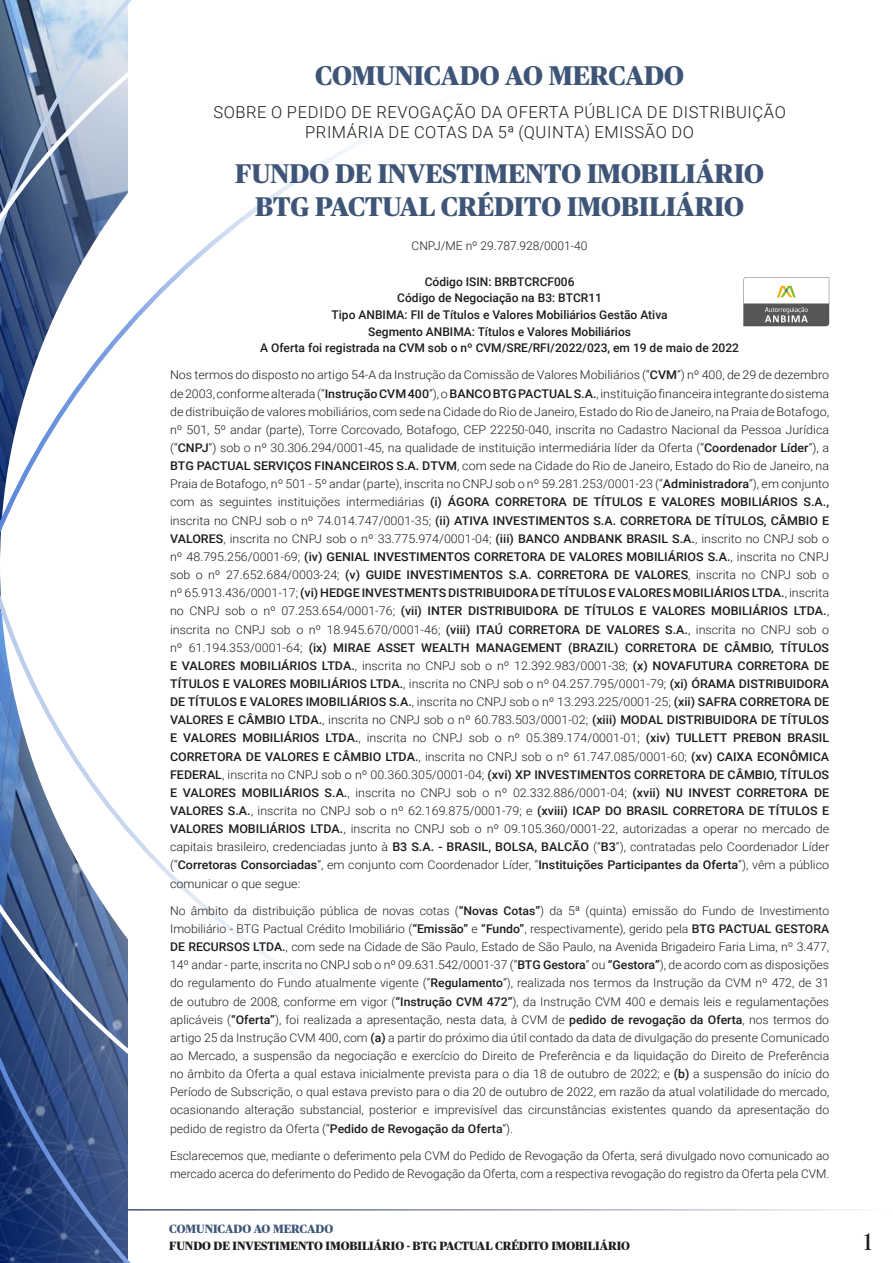
<style>
.page{position:relative;width:893px;height:1263px;background:#fff}
.page>*{position:absolute;margin:0;border:0;box-sizing:border-box;transform-origin:0 0}
.t1{font:800 27px/32.5px "Publico";color:#3e5578;text-align:center}
.t2{font:24px "Publico";color:#1d1d1b}
.t3{font:300 16.5px/20px "Roboto";letter-spacing:.035em;color:#1d1d1b;text-align:center}
.t4{font:300 12px/18.1px "Roboto";color:#1d1d1b;text-align:justify;scale:1.04 1}
.t5{font:300 12px/18.1px "Roboto";color:#1d1d1b;text-align:justify}
.t6{font:500 12px/16.6px "Roboto";color:#1d1d1b;text-align:center}
.t7{font:800 12px "Publico";color:#1d1d1b}
.t8{font:800 12px "Publico";color:#3e5578}
.s1{font-weight:500}
</style>
<div class="page">
<svg style="left:0;top:0;width:128px;height:1255px"></svg>
<svg style="left:743px;top:277px;width:86px;height:49px"></svg>
<h1 class="t1" style="left:315px;top:60px;width:370px">COMUNICADO AO MERCADO</h1>
<h3 class="t3" style="left:213px;top:102px;width:574px">SOBRE O PEDIDO DE REVOGAÇÃO DA OFERTA PÚBLICA DE DISTRIBUIÇÃO<br>PRIMÁRIA DE COTAS DA 5ª (QUINTA) EMISSÃO DO</h3>
<h1 class="t1" style="left:235px;top:158px;width:530px">FUNDO DE INVESTIMENTO IMOBILIÁRIO<br>BTG PACTUAL CRÉDITO IMOBILIÁRIO</h1>
<p class="t5" style="left:412px;top:236px;width:177px">CNPJ/ME nº 29.787.928/0001-40</p>
<p class="t6" style="left:260px;top:273px;width:480px">Código ISIN: BRBTCRCF006<br>Código de Negociação na B3: BTCR11<br>Tipo ANBIMA: FII de Títulos e Valores Mobiliários Gestão Ativa<br>Segmento ANBIMA: Títulos e Valores Mobiliários<br>A Oferta foi registrada na CVM sob o nº CVM/SRE/RFI/2022/023, em 19 de maio de 2022</p>
<p class="t4" style="left:170px;top:366px;width:635px">Nos termos do disposto no artigo 54-A da Instrução da Comissão de Valores Mobiliários (“<span class="s1">CVM</span>”) nº 400, de 29 de dezembro de 2003, conforme alterada (“<span class="s1">Instrução CVM 400</span>”), o <span class="s1">BANCO BTG PACTUAL S.A.</span>, instituição financeira integrante do sistema de distribuição de valores mobiliários, com sede na Cidade do Rio de Janeiro, Estado do Rio de Janeiro, na Praia de Botafogo, nº 501, 5º andar (parte), Torre Corcovado, Botafogo, CEP 22250-040, inscrita no Cadastro Nacional da Pessoa Jurídica (“<span class="s1">CNPJ</span>”) sob o nº 30.306.294/0001-45, na qualidade de instituição intermediária líder da Oferta (“<span class="s1">Coordenador Líder</span>”), a <span class="s1">BTG PACTUAL SERVIÇOS FINANCEIROS S.A. DTVM</span>, com sede na Cidade do Rio de Janeiro, Estado do Rio de Janeiro, na Praia de Botafogo, nº 501 - 5º andar (parte), inscrita no CNPJ sob o nº 59.281.253/0001-23 (“<span class="s1">Administradora</span>”), em conjunto com as seguintes instituições intermediárias <span class="s1">(i) ÁGORA CORRETORA DE TÍTULOS E VALORES MOBILIÁRIOS S.A., </span>inscrita no CNPJ sob o nº 74.014.747/0001-35; <span class="s1">(ii) ATIVA INVESTIMENTOS S.A. CORRETORA DE TÍTULOS, CÂMBIO E VALORES</span>, inscrita no CNPJ sob o nº 33.775.974/0001-04; <span class="s1">(iii) BANCO ANDBANK BRASIL S.A.</span>, inscrito no CNPJ sob o nº 48.795.256/0001-69; <span class="s1">(iv) GENIAL INVESTIMENTOS CORRETORA DE VALORES MOBILIÁRIOS S.A.</span>, inscrita no CNPJ sob o nº 27.652.684/0003-24; <span class="s1">(v) GUIDE INVESTIMENTOS S.A. CORRETORA DE VALORES</span>, inscrita no CNPJ sob o nº 65.913.436/0001-17; <span class="s1">(vi) HEDGE INVESTMENTS DISTRIBUIDORA DE TÍTULOS E VALORES MOBILIÁRIOS LTDA.</span>, inscrita no CNPJ sob o nº 07.253.654/0001-76; <span class="s1">(vii) INTER DISTRIBUIDORA DE TÍTULOS E VALORES MOBILIÁRIOS LTDA.</span>, inscrita no CNPJ sob o nº 18.945.670/0001-46; <span class="s1">(viii) ITAÚ CORRETORA DE VALORES S.A.</span>, inscrita no CNPJ sob o nº 61.194.353/0001-64; <span class="s1">(ix) MIRAE ASSET WEALTH MANAGEMENT (BRAZIL) CORRETORA DE CÂMBIO, TÍTULOS E VALORES MOBILIÁRIOS LTDA.</span>, inscrita no CNPJ sob o nº 12.392.983/0001-38; <span class="s1">(x) NOVAFUTURA CORRETORA DE TÍTULOS E VALORES MOBILIÁRIOS LTDA.</span>, inscrita no CNPJ sob o nº 04.257.795/0001-79; <span class="s1">(xi) ÓRAMA DISTRIBUIDORA DE TÍTULOS E VALORES IMOBILIÁRIOS S.A.</span>, inscrita no CNPJ sob o nº 13.293.225/0001-25; <span class="s1">(xii) SAFRA CORRETORA DE VALORES E CÂMBIO LTDA.</span>, inscrita no CNPJ sob o nº 60.783.503/0001-02; <span class="s1">(xiii) MODAL DISTRIBUIDORA DE TÍTULOS E VALORES MOBILIÁRIOS LTDA.</span>, inscrita no CNPJ sob o nº 05.389.174/0001-01; <span class="s1">(xiv) TULLETT PREBON BRASIL CORRETORA DE VALORES E CÂMBIO LTDA.</span>, inscrita no CNPJ sob o nº 61.747.085/0001-60; <span class="s1">(xv) CAIXA ECONÔMICA FEDERAL</span>, inscrita no CNPJ sob o nº 00.360.305/0001-04; <span class="s1">(xvi) XP INVESTIMENTOS CORRETORA DE CÂMBIO, TÍTULOS E VALORES MOBILIÁRIOS S.A.</span>, inscrita no CNPJ sob o nº 02.332.886/0001-04; <span class="s1">(xvii) NU INVEST CORRETORA DE VALORES S.A.</span>, inscrita no CNPJ sob o nº 62.169.875/0001-79; e <span class="s1">(xviii) ICAP DO BRASIL CORRETORA DE TÍTULOS E VALORES MOBILIÁRIOS LTDA.</span>, inscrita no CNPJ sob o nº 09.105.360/0001-22, autorizadas a operar no mercado de capitais brasileiro, credenciadas junto à <span class="s1">B3 S.A. - BRASIL, BOLSA, BALCÃO</span> (“<span class="s1">B3</span>”), contratadas pelo Coordenador Líder (“<span class="s1">Corretoras Consorciadas</span>”, em conjunto com Coordenador Líder, “<span class="s1">Instituições Participantes da Oferta</span>”), vêm a público comunicar o que segue:</p>
<p class="t5" style="left:170px;top:901px;width:661px">No âmbito da distribuição pública de novas cotas (<span class="s1">“Novas Cotas”</span>) da 5ª (quinta) emissão do Fundo de Investimento Imobiliário - BTG Pactual Crédito Imobiliário (<span class="s1">“Emissão”</span> e <span class="s1">“Fundo”</span>, respectivamente), gerido pela <span class="s1">BTG PACTUAL GESTORA DE RECURSOS LTDA.</span>, com sede na Cidade de São Paulo, Estado de São Paulo, na Avenida Brigadeiro Faria Lima, nº 3.477, 14º andar - parte, inscrita no CNPJ sob o nº 09.631.542/0001-37 (“<span class="s1">BTG Gestora</span>” ou <span class="s1">“Gestora”</span>), de acordo com as disposições do regulamento do Fundo atualmente vigente (“<span class="s1">Regulamento</span>”), realizada nos termos da Instrução da CVM nº 472, de 31 de outubro de 2008, conforme em vigor (<span class="s1">“Instrução CVM 472”</span>), da Instrução CVM 400 e demais leis e regulamentações aplicáveis (<span class="s1">“Oferta”</span>), foi realizada a apresentação, nesta data, à CVM de <span class="s1">pedido de revogação da Oferta</span>, nos termos do artigo 25 da Instrução CVM 400, com <span class="s1">(a)</span> a partir do próximo dia útil contado da data de divulgação do presente Comunicado ao Mercado, a suspensão da negociação e exercício do Direito de Preferência e da liquidação do Direito de Preferência no âmbito da Oferta a qual estava inicialmente prevista para o dia 18 de outubro de 2022; e <span class="s1">(b)</span> a suspensão do início do Período de Subscrição, o qual estava previsto para o dia 20 de outubro de 2022, em razão da atual volatilidade do mercado, ocasionando alteração substancial, posterior e imprevisível das circunstâncias existentes quando da apresentação do pedido de registro da Oferta (“<span class="s1">Pedido de Revogação da Oferta</span>”).</p>
<p class="t5" style="left:170px;top:1146px;width:661px">Esclarecemos que, mediante o deferimento pela CVM do Pedido de Revogação da Oferta, será divulgado novo comunicado ao mercado acerca do deferimento do Pedido de Revogação da Oferta, com a respectiva revogação do registro da Oferta pela CVM.</p>
<p class="t8" style="left:169px;top:1222px;width:165px">COMUNICADO AO MERCADO</p>
<p class="t7" style="left:169px;top:1239px;width:462px">FUNDO DE INVESTIMENTO IMOBILIÁRIO - BTG PACTUAL CRÉDITO IMOBILIÁRIO</p>
<h2 class="t2" style="left:864px;top:1228px;width:10px">1</h2>
</div>
